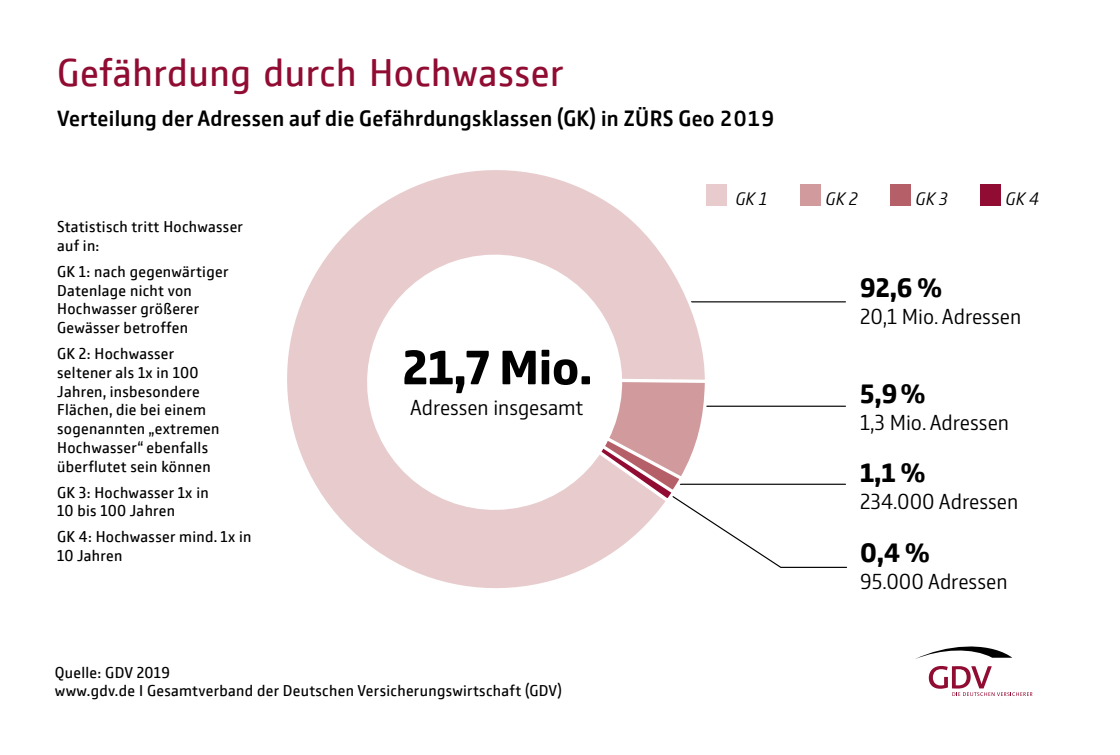
<style>
.page{position:relative;width:1120px;height:755px;background:#fff}
.page>*{position:absolute;margin:0;border:0;box-sizing:border-box;transform-origin:0 0}
.t1{font:700 50px "GD Vtype";color:#000}
.t2{font:40px "GD Vtype";letter-spacing:.015em;color:#910c32}
.t3{font:700 27.5px "GD Vtype";color:#000}
.t4{font:300 22.5px "GD Vtype";color:#000}
.t5{font:500 22.5px "GD Vtype";letter-spacing:.015em;color:#000}
.t6{font:italic 300 18.75px "GD Vtype";letter-spacing:.01em;color:#000}
.t7{font:16.25px/18.8px "GD Vtype";letter-spacing:.02em;color:#000}
</style>
<div class="page">
<hr style="left:642px;top:301px;width:203px;height:1px;background:#000">
<svg style="left:287px;top:170px;width:422px;height:418px"></svg>
<svg style="left:576px;top:377px;width:271px;height:191px"></svg>
<svg style="left:351px;top:239px;width:287px;height:286px"></svg>
<div style="left:979px;top:184px;width:21px;height:21px;background:#910c32"></div>
<div style="left:890px;top:184px;width:21px;height:21px;background:#b56069"></div>
<div style="left:799px;top:184px;width:21px;height:21px;background:#d19b9d"></div>
<div style="left:706px;top:184px;width:21px;height:21px;background:#e8cccd"></div>
<svg style="left:915px;top:646px;width:97px;height:13px"></svg>
<svg style="left:929px;top:666px;width:103px;height:29px"></svg>
<h2 class="t2" style="left:57px;top:45px;width:508px">Gefährdung durch Hochwasser</h2>
<h3 class="t5" style="left:57px;top:103px;width:719px">Verteilung der Adressen auf die Gefährdungsklassen (GK) in ZÜRS Geo 2019</h3>
<p class="t7" style="left:57px;top:216px;width:187px">Statistisch tritt Hochwasser auf in:</p>
<p class="t7" style="left:57px;top:261px;width:173px">GK 1: nach gegenwärtiger<br>Datenlage nicht von<br>Hochwasser größerer<br>Gewässer betroffen</p>
<p class="t7" style="left:57px;top:343px;width:164px">GK 2: Hochwasser seltener als 1x in 100<br>Jahren, insbesondere<br>Flächen, die bei einem sogenannten „extremen<br>Hochwasser“ ebenfalls überflutet sein können</p>
<p class="t7" style="left:57px;top:482px;width:153px">GK 3: Hochwasser 1x in<br>10 bis 100 Jahren</p>
<p class="t7" style="left:57px;top:526px;width:196px">GK 4: Hochwasser mind. 1x in<br>10 Jahren</p>
<h1 class="t1" style="left:402px;top:332px;width:191px">21,7 Mio.</h1>
<h3 class="t4" style="left:410px;top:392px;width:175px">Adressen insgesamt</h3>
<p class="t7" style="left:55px;top:661px;width:509px">Quelle: GDV 2019<br>www.gdv.de I Gesamtverband der Deutschen Versicherungswirtschaft (GDV)</p>
<p class="t6" style="left:735px;top:186px;width:33px">GK 1</p>
<p class="t6" style="left:825px;top:186px;width:34px">GK 2</p>
<p class="t6" style="left:915px;top:186px;width:34px">GK 3</p>
<p class="t6" style="left:1005px;top:186px;width:35px">GK 4</p>
<h3 class="t3" style="left:860px;top:269px;width:83px">92,6 %</h3>
<h3 class="t4" style="left:860px;top:301px;width:163px">20,1 Mio. Adressen</h3>
<h3 class="t3" style="left:860px;top:374px;width:67px">5,9 %</h3>
<h3 class="t4" style="left:860px;top:406px;width:150px">1,3 Mio. Adressen</h3>
<h3 class="t3" style="left:860px;top:454px;width:67px">1,1 %</h3>
<h3 class="t4" style="left:860px;top:486px;width:160px">234.000 Adressen</h3>
<h3 class="t3" style="left:860px;top:533px;width:71px">0,4 %</h3>
<h3 class="t4" style="left:860px;top:566px;width:149px">95.000 Adressen</h3>
</div>
